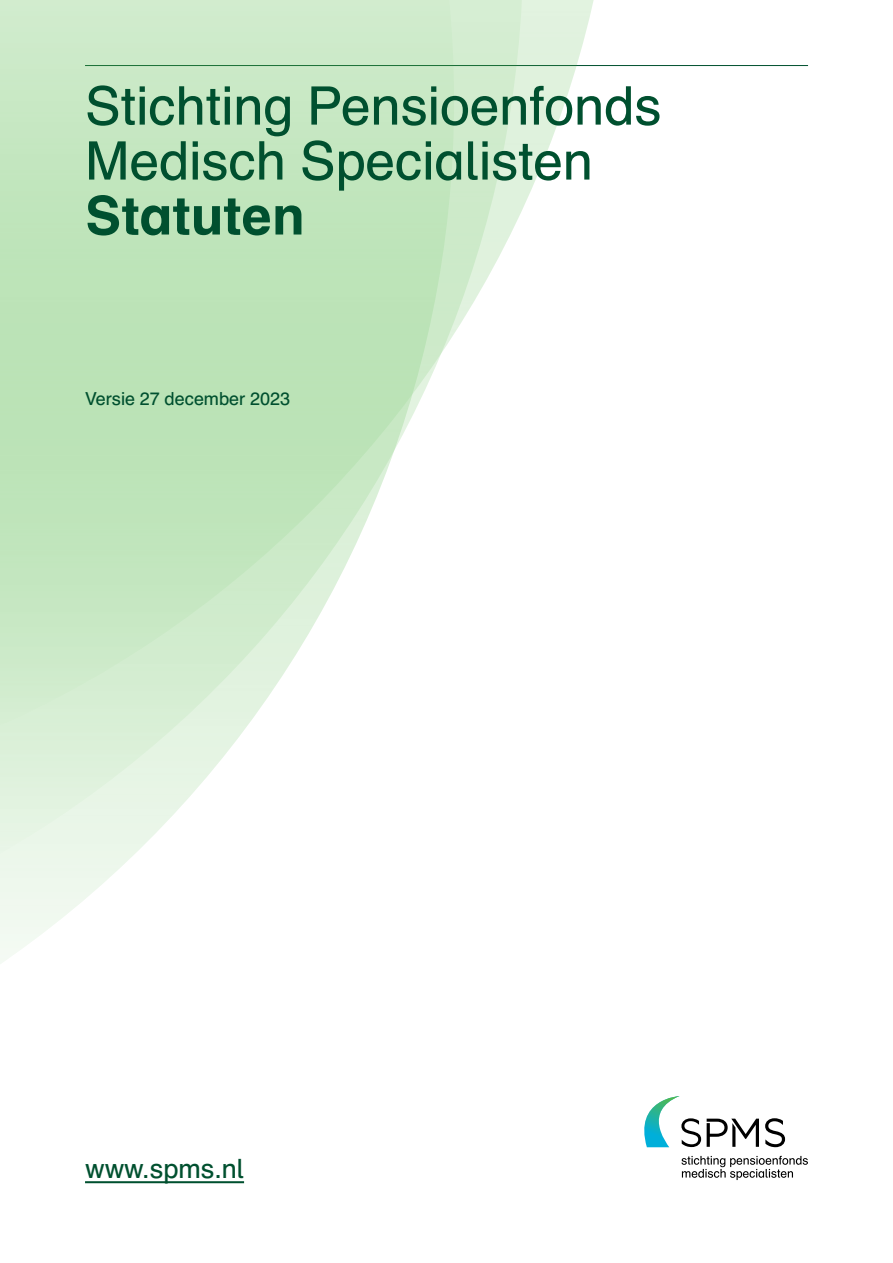
<style>
.page{position:relative;width:893px;height:1263px;background:#fff}
.page>*{position:absolute;margin:0;border:0;box-sizing:border-box;transform-origin:0 0}
.t1{font:53.25px/54.9px "Schulbuch Nord OT";color:#00502f}
.t2{font:700 53.25px "Schulbuch Nord OT";color:#00502f}
.t3{font:26.7px "Schulbuch Nord OT";color:#00502f}
.t4{font:18px "Schulbuch Nord OT";color:#00502f}
</style>
<div class="page">
<hr style="left:85px;top:65px;width:723px;height:1px;background:#00502f">
<svg style="left:644px;top:1096px;width:57px;height:51px"></svg>
<svg style="left:765px;top:1118px;width:20px;height:29px"></svg>
<svg style="left:707px;top:1119px;width:52px;height:28px"></svg>
<svg style="left:681px;top:1156px;width:127px;height:24px"></svg>
<svg style="left:0;top:817px;width:171px;height:147px;fill:#f1f9f0"></svg>
<svg style="left:0;top:0;width:594px;height:817px"></svg>
<hr style="left:85px;top:1181px;width:159px;height:2px;background:#00502f">
<p class="t1" style="left:85px;top:79px;width:578px">Stichting Pensioenfonds<br>Medisch Specialisten</p>
<p class="t2" style="left:85px;top:182px;width:221px">Statuten</p>
<p class="t4" style="left:85px;top:387px;width:207px">Versie 27 december 2023</p>
<p class="t3" style="left:85px;top:1152px;width:161px">www.spms.nl</p>
</div>
